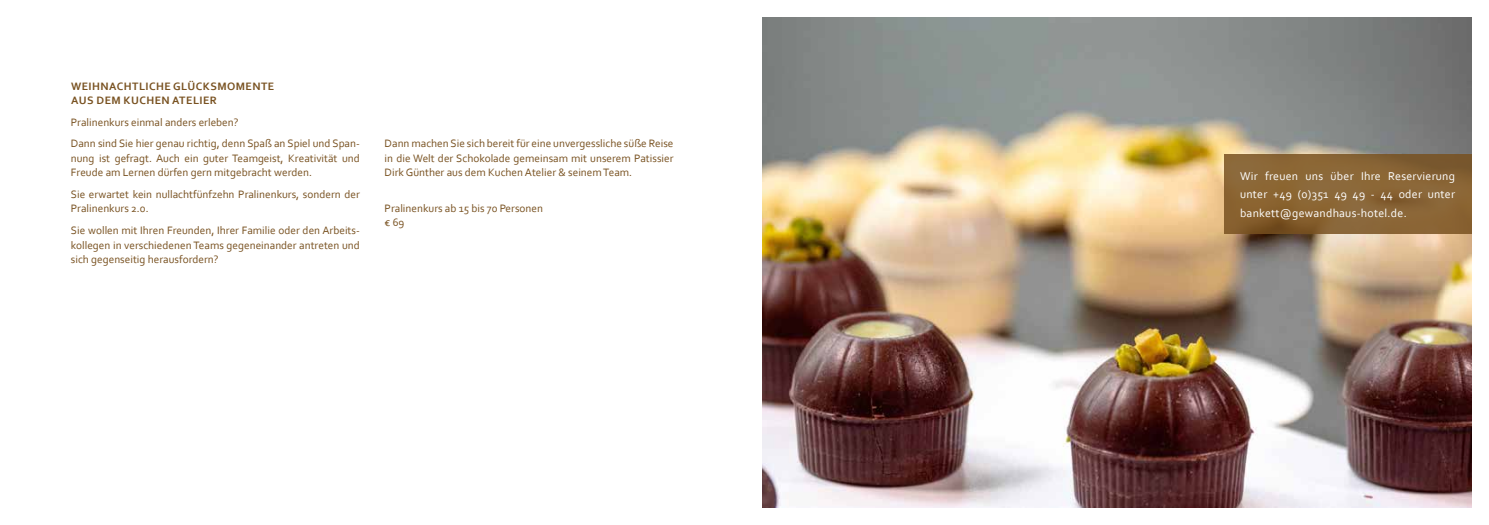
<style>
.page{position:relative;width:1489px;height:525px;background:#fff}
.page>*{position:absolute;margin:0;border:0;box-sizing:border-box;transform-origin:0 0}
.t1{font:11.88px/18.8px "Corbel";letter-spacing:.02em;color:#fff;text-align:justify}
.t2{font:11.25px/14.5px "Corbel";color:#785120}
.t3{font:700 11.25px/14.5px "Corbel";letter-spacing:.04em;color:#785120}
</style>
<div class="page">
<img style="left:762px;top:18px;width:708px;height:489px">
<svg style="left:1223px;top:154px;width:247px;height:80px;background:#886334"></svg>
<p class="t3" style="left:71px;top:78px;width:205px">WEIHNACHTLICHE GLÜCKSMOMENTE<br>AUS DEM KUCHEN ATELIER</p>
<p class="t2" style="left:71px;top:111px;width:290px;line-height:21.6px">Pralinenkurs einmal anders erleben?<br>Dann sind Sie hier genau richtig, denn Spaß an Spiel und Span-</p>
<p class="t2" style="left:71px;top:150px;width:290px">nung ist gefragt. Auch ein guter Teamgeist, Kreativität und<br>Freude am Lernen dürfen gern mitgebracht werden.</p>
<p class="t2" style="left:71px;top:186px;width:290px">Sie erwartet kein nullachtfünfzehn Pralinenkurs, sondern der<br>Pralinenkurs 2.0.</p>
<p class="t2" style="left:71px;top:223px;width:290px;text-align:justify">Sie wollen mit Ihren Freunden, Ihrer Familie oder den Arbeits&shy;kollegen in verschiedenen Teams gegeneinander antreten und sich gegenseitig herausfordern?</p>
<p class="t2" style="left:384px;top:136px;width:290px;text-align:justify">Dann machen Sie sich bereit für eine unvergessliche süße Reise in die Welt der Schokolade gemeinsam mit unserem Patissier Dirk Günther aus dem Kuchen Atelier &amp; seinem Team.</p>
<p class="t2" style="left:384px;top:200px;width:160px">Pralinenkurs ab 15 bis 70 Personen € 69</p>
<p class="t1" style="left:1239px;top:166px;width:216px">Wir freuen uns über Ihre Reservierung unter +49 (0)351 49 49 - 44 oder unter bankett@gewandhaus-hotel.de.</p>
</div>
